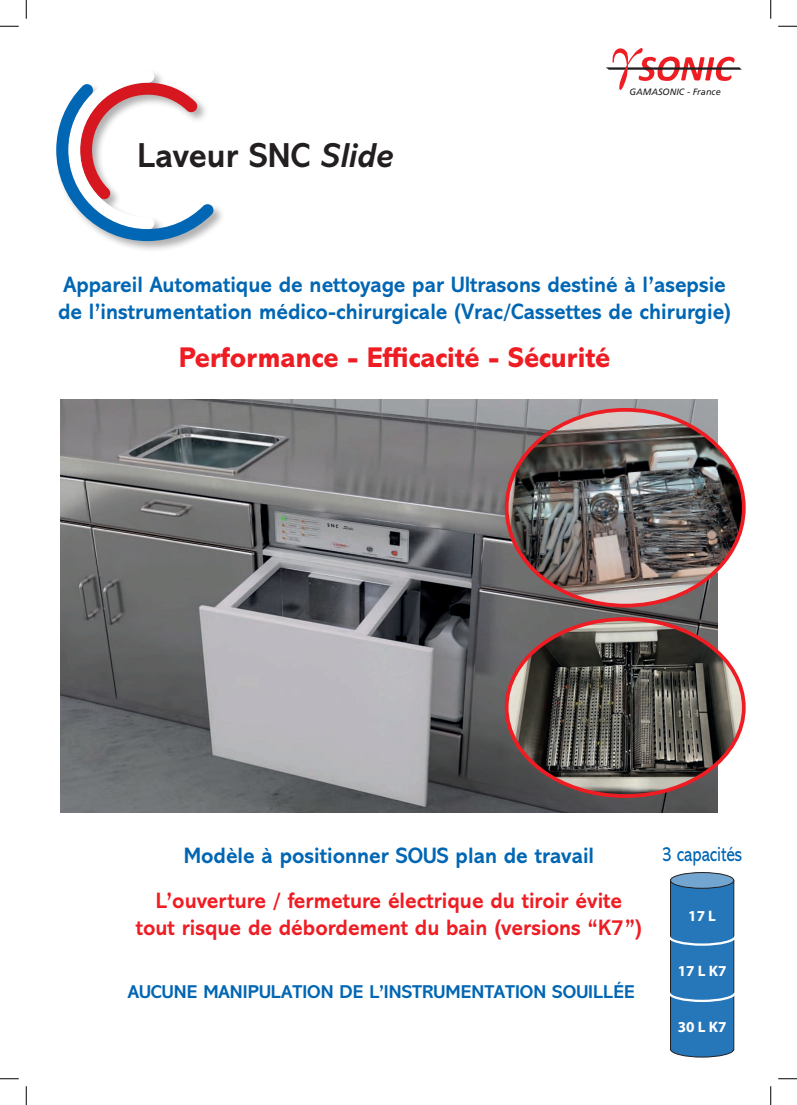
<style>
.page{position:relative;width:797px;height:1105px;background:#fff}
.page>*{position:absolute;margin:0;border:0;box-sizing:border-box;transform-origin:0 0}
.t1{font:700 35px "Abadi MT Pro";color:#231f20;scale:.95 1}
.t2{font:800 28.75px "Abadi MT Pro";color:#ee1d23;scale:.95 1}
.t3{font:700 22.5px/27px "Abadi MT Pro";color:#0166b3;scale:.95 1}
.t4{font:700 22.5px/27px "Abadi MT Pro";color:#ee1d23;text-align:center;scale:.95 1}
.t5{font:21px "Abadi MT Pro";color:#0166b3;scale:.79 1}
.t6{font:700 18.75px "Abadi MT Pro";color:#0166b3}
.t7{font:700 15.25px "Myriad Pro";color:#fff}
.t8{font:italic 9.12px "Frutiger LT Std";color:#231f20}
.s1{font-style:italic}
</style>
<div class="page">
<svg style="left:606px;top:48px;width:135px;height:42px"></svg>
<img style="left:61px;top:399px;width:656px;height:413px">
<img style="left:506px;top:410px;width:237px;height:196px">
<img style="left:506px;top:619px;width:237px;height:177px">
<div style="left:505px;top:617px;width:240px;height:181px;border:4px solid #ee1d23;border-radius:50%"></div>
<div style="left:55px;top:69px;width:170px;height:184px;background:#231f20;opacity:.35"></div>
<svg style="left:56px;top:71px;width:158px;height:170px"></svg>
<div style="left:670px;top:872px;width:63px;height:16px;background:#72a5d0;border-radius:50%"></div>
<div style="left:670px;top:872px;width:64px;height:16px;border:1px solid #231f20;border-radius:50%"></div>
<svg style="left:670px;top:880px;width:65px;height:177px;background:#327bb7"></svg>
<svg style="left:0;top:25px;width:19px;height:2px"></svg>
<svg style="left:778px;top:25px;width:19px;height:2px"></svg>
<svg style="left:0;top:1078px;width:19px;height:1px"></svg>
<svg style="left:778px;top:1078px;width:19px;height:2px"></svg>
<svg style="left:25px;top:0;width:2px;height:19px"></svg>
<svg style="left:25px;top:1086px;width:2px;height:19px"></svg>
<svg style="left:770px;top:0;width:1px;height:19px"></svg>
<svg style="left:770px;top:1086px;width:1px;height:19px"></svg>
<h1 class="t1" style="left:138px;top:135px;width:270px">Laveur SNC <span class="s1">Slide</span></h1>
<p class="t8" style="left:629px;top:87px;width:93px">GAMASONIC - France</p>
<p class="t3" style="left:58px;top:271px;width:710px">Appareil Automatique de nettoyage par Ultrasons destiné à l’asepsie de l’instrumentation médico-chirurgicale (Vrac/Cassettes de chirurgie)</p>
<p class="t2" style="left:179px;top:342px;width:455px">Performance - Efficacité - Sécurité</p>
<p class="t3" style="left:184px;top:842px;width:433px">Modèle à positionner SOUS plan de travail</p>
<p class="t4" style="left:136px;top:887px;width:534px">L’ouverture / fermeture électrique du tiroir évite tout risque de débordement du bain (versions “K7”)</p>
<p class="t6" style="left:128px;top:981px;width:509px">AUCUNE MANIPULATION DE L’INSTRUMENTATION SOUILLÉE</p>
<p class="t5" style="left:661px;top:842px;width:103px">3 capacités</p>
<p class="t7" style="left:688px;top:906px;width:29px">17 L</p>
<p class="t7" style="left:677px;top:961px;width:50px">17 L K7</p>
<p class="t7" style="left:677px;top:1017px;width:50px">30 L K7</p>
</div>
